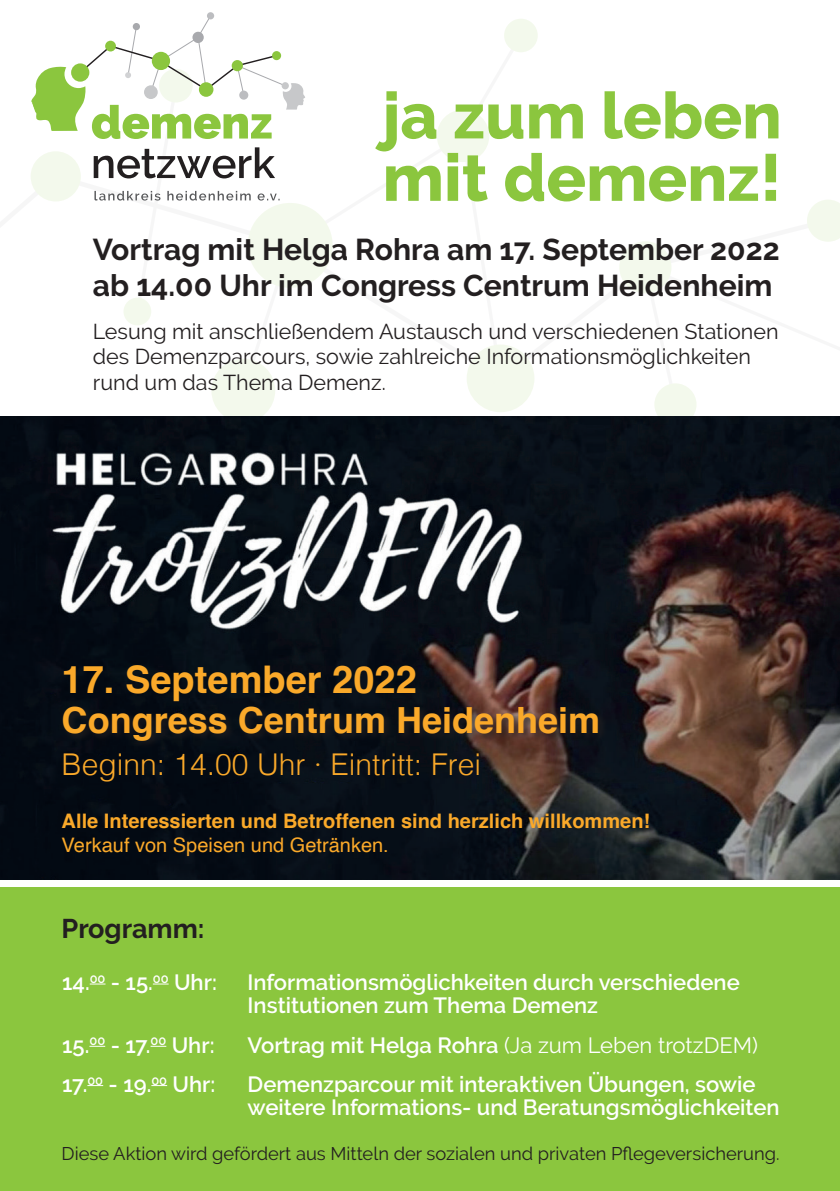
<style>
.page{position:relative;width:840px;height:1191px;background:#fff}
.page>*{position:absolute;margin:0;border:0;box-sizing:border-box;transform-origin:0 0}
.t1{font:800 65.6px "Raleway";color:#8bc63e}
.t2{font:800 64.6px "Raleway";color:#8bc63e}
.t3{font:700 38px "Helvetica";color:#faa92a}
.t4{font:700 36px "Helvetica";color:#faa92a}
.t5{font:700 30px/36px "Raleway";color:#231f20}
.t6{font:300 30px "Helvetica";color:#faa92a}
.t7{font:700 27px "Raleway";color:#231f20}
.t8{font:600 22px/23px "Raleway";color:#fff}
.t9{font:21.4px/25.8px "Raleway";color:#231f20}
.t10{font:700 20px "Helvetica";color:#faa92a}
.t11{font:20px "Helvetica";color:#faa92a}
.t12{font:18.4px "Raleway";color:#231f20}
.s1{font-weight:400}
</style>
<div class="page">
<div style="left:504px;top:19px;width:33px;height:33px;background:#f3f9ec;border-radius:50%"></div>
<div style="left:436px;top:110px;width:53px;height:52px;background:#f3f9ec;border-radius:50%"></div>
<div style="left:211px;top:359px;width:64px;height:63px;background:#f3f9ec;border-radius:50%"></div>
<div style="left:654px;top:383px;width:42px;height:42px;background:#f3f9ec;border-radius:50%"></div>
<svg style="left:31px;top:170px;width:652px;height:215px"></svg>
<div style="left:31px;top:151px;width:50px;height:50px;background:#f3f9ec;border-radius:50%"></div>
<div style="left:247px;top:203px;width:85px;height:85px;background:#f3f9ec;border-radius:50%"></div>
<div style="left:466px;top:344px;width:68px;height:68px;background:#f3f9ec;border-radius:50%"></div>
<div style="left:619px;top:241px;width:52px;height:52px;background:#f3f9ec;border-radius:50%"></div>
<svg style="left:807px;top:200px;width:32px;height:42px"></svg>
<div style="left:0;top:887px;width:839px;height:304px;background:#8bc63e"></div>
<img style="left:0;top:416px;width:839px;height:464px">
<div style="left:61px;top:704px;width:547px;height:46px;background:#231f20;opacity:.8"></div>
<svg style="left:89px;top:1046px;width:16px;height:1px"></svg>
<svg style="left:150px;top:1046px;width:16px;height:1px"></svg>
<svg style="left:87px;top:1085px;width:16px;height:1px"></svg>
<svg style="left:151px;top:1085px;width:16px;height:1px"></svg>
<svg style="left:90px;top:983px;width:15px;height:1px"></svg>
<svg style="left:153px;top:983px;width:15px;height:1px"></svg>
<svg style="left:94px;top:147px;width:181px;height:31px"></svg>
<svg style="left:94px;top:191px;width:185px;height:9px"></svg>
<div style="left:207px;top:12px;width:7px;height:7px;background:#bcbdc0;border-radius:50%"></div>
<svg style="left:31px;top:15px;width:274px;height:124px"></svg>
<div style="left:71px;top:63px;width:18px;height:19px;background:#8bc63e;border-radius:50%"></div>
<div style="left:105px;top:41px;width:11px;height:10px;background:#8bc63e;border-radius:50%"></div>
<div style="left:152px;top:52px;width:18px;height:18px;background:#8bc63e;border-radius:50%"></div>
<div style="left:199px;top:82px;width:14px;height:15px;background:#8bc63e;border-radius:50%"></div>
<div style="left:231px;top:60px;width:12px;height:11px;background:#8bc63e;border-radius:50%"></div>
<div style="left:272px;top:51px;width:9px;height:9px;background:#8bc63e;border-radius:50%"></div>
<h2 class="t2" style="left:382px;top:79px;width:400px">ja zum leben</h2>
<h1 class="t1" style="left:382px;top:140px;width:400px">mit demenz!</h1>
<h3 class="t5" style="left:93px;top:231px;width:687px">Vortrag mit Helga Rohra am 17. September 2022 ab 14.00 Uhr im Congress Centrum Heidenheim</h3>
<p class="t9" style="left:93px;top:318px;width:687px">Lesung mit anschließendem Austausch und verschiedenen Stationen des Demenzparcours, sowie zahlreiche Informationsmöglichkeiten rund um das Thema Demenz.</p>
<h3 class="t3" style="left:62px;top:656px;width:356px">17. September 2022</h3>
<h3 class="t4" style="left:62px;top:698px;width:540px">Congress Centrum Heidenheim</h3>
<h3 class="t6" style="left:62px;top:738px;width:421px">Beginn: 14.00 Uhr · Eintritt: Frei</h3>
<p class="t10" style="left:62px;top:808px;width:589px">Alle Interessierten und Betroffenen sind herzlich willkommen!</p>
<p class="t11" style="left:62px;top:829px;width:328px">Verkauf von Speisen und Getränken.</p>
<p class="t7" style="left:62px;top:913px;width:144px">Programm:</p>
<p class="t8" style="left:62px;top:971px;width:156px">14.<sup>00</sup> - 15.<sup>00</sup> Uhr:</p>
<p class="t8" style="left:247px;top:971px;width:493px">Informationsmöglichkeiten durch verschiedene<br>Institutionen zum Thema Demenz</p>
<p class="t8" style="left:62px;top:1033px;width:154px">15.<sup>00</sup> - 17.<sup>00</sup> Uhr:</p>
<p class="t8" style="left:247px;top:1033px;width:511px">Vortrag mit Helga Rohra <span class="s1">(Ja zum Leben trotzDEM)</span></p>
<p class="t8" style="left:62px;top:1072px;width:155px">17.<sup>00</sup> - 19.<sup>00</sup> Uhr:</p>
<p class="t8" style="left:247px;top:1072px;width:533px">Demenzparcour mit interaktiven Übungen, sowie weitere Informations- und Beratungsmöglichkeiten</p>
<p class="t12" style="left:62px;top:1142px;width:719px">Diese Aktion wird gefördert aus Mitteln der sozialen und privaten Pflegeversicherung.</p>
</div>
